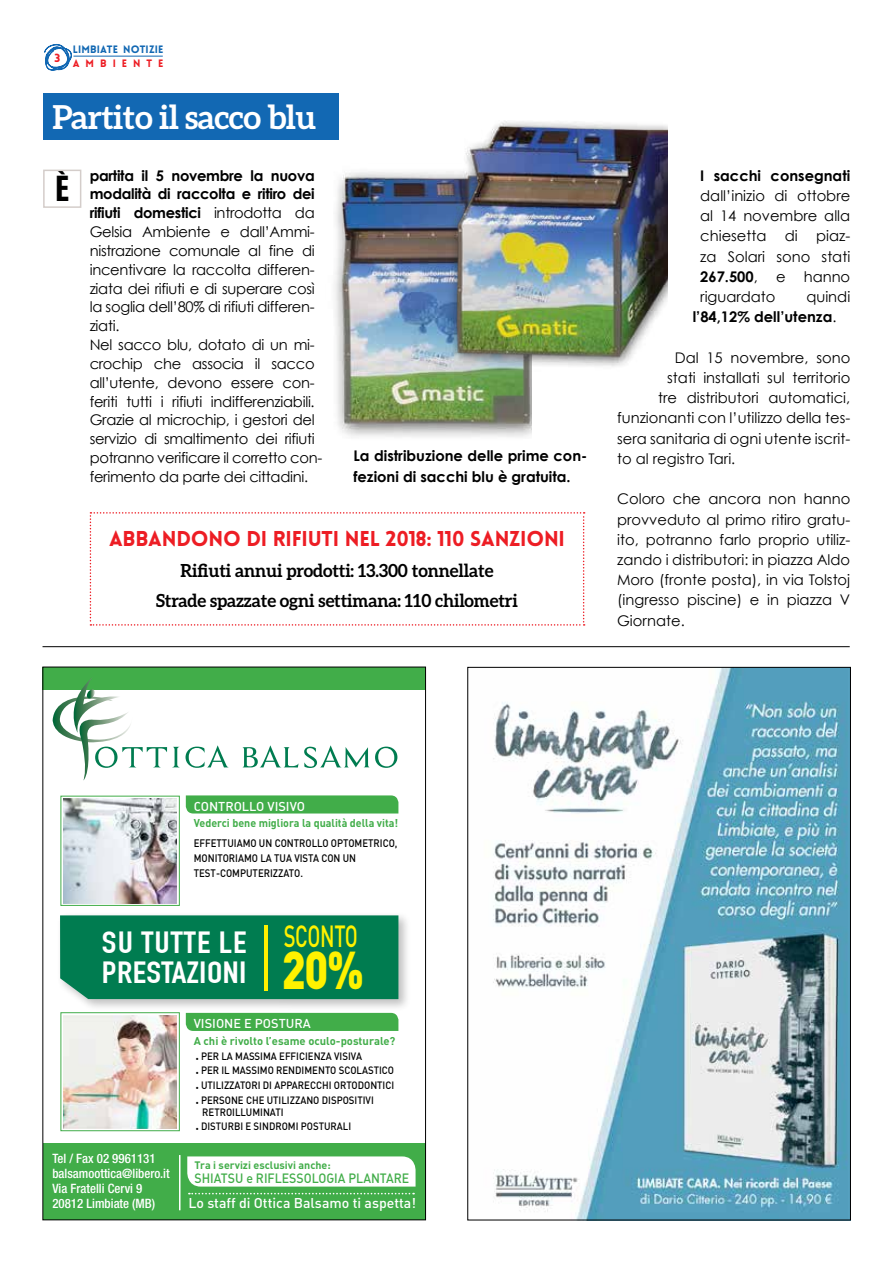
<style>
.page{position:relative;width:893px;height:1263px;background:#fff}
.page>*{position:absolute;margin:0;border:0;box-sizing:border-box;transform-origin:0 0}
.t1{font:900 52.5px "DIN";color:#fff200;scale:.82 1}
.t2{font:700 condensed 37.5px "Myriad Pro";color:#000}
.t3{font:700 33px "Aleo";letter-spacing:-.02em;color:#fff}
.t4{font:500 30.3px "DIN";letter-spacing:-.02em;color:#fff200;scale:.67 1}
.t5{font:700 30px/30px "DIN Condensed";letter-spacing:.01em;color:#fff;scale:1.2 1}
.t6{font:900 21px "Lovelo";letter-spacing:-.01em;color:#ed1d24}
.t7{font:700 18px/30.3px "Aleo";letter-spacing:-.01em;color:#000;text-align:center}
.t8{font:14.7px/18.8px "Century Gothic";letter-spacing:-.02em;color:#000;text-align:justify}
.t9{font:14.7px "Century Gothic";color:#000}
.t10{font:700 14.7px/20.7px "Century Gothic";color:#000}
.t11{font:14.1px "DIN Medium Alternate";color:#fff}
.t12{font:13.35px "DIN Medium Alternate";color:#41ad49;scale:.92 1}
.t13{font:500 condensed 12.9px/15px "Helvetica Neue";color:#fff}
.t14{font:12.75px "DIN Medium Alternate";color:#fff}
.t15{font:900 11.55px "Lovelo";color:#ed1d24}
.t16{font:700 11.25px "DIN";color:#41ad49;scale:.95 1}
.t17{font:700 11.25px "DIN";color:#41ad49}
.t18{font:500 10.8px/15px "DIN";color:#000;scale:.89 1}
.t19{font:700 10.65px "DIN";color:#41ad49}
.t20{font:500 10.5px/14.7px "DIN";color:#000;scale:.91 1}
.t21{font:900 10.5px "Lovelo";letter-spacing:.015em;color:#1268b3}
.t22{font:900 10.5px "Lovelo";letter-spacing:.565em;color:#ed1d24}
.s1{font-weight:700}
.s2{font-weight:400}
.s3{font-family:"DIN Black Alternate";font-weight:400}
</style>
<div class="page">
<svg style="left:45px;top:44px;width:27px;height:26px"></svg>
<hr style="left:73px;top:56px;width:90px;height:1px;background:#1268b3">
<div style="left:43px;top:93px;width:296px;height:47px;background:#1268b3"></div>
<div style="left:43px;top:170px;width:38px;height:38px;border:2px solid #d4cdca"></div>
<hr style="left:43px;top:646px;width:807px;height:1px;background:#000">
<img style="left:334px;top:171px;width:197px;height:266px">
<img style="left:430px;top:121px;width:238px;height:255px">
<svg style="left:90px;top:512px;width:495px;height:114px"></svg>
<img style="left:493px;top:669px;width:356px;height:549px">
<div style="left:43px;top:1143px;width:383px;height:77px;background:#41ad49"></div>
<hr style="left:179px;top:1155px;width:1px;height:55px;background:#fff">
<img style="left:63px;top:1015px;width:114px;height:113px">
<div style="left:61px;top:1012px;width:119px;height:119px;border:1px solid #41ad49"></div>
<div style="left:186px;top:1013px;width:212px;height:18px;background:#41ad49"></div>
<img style="left:63px;top:798px;width:114px;height:105px">
<div style="left:61px;top:796px;width:119px;height:110px;border:1px solid #41ad49"></div>
<div style="left:186px;top:795px;width:212px;height:18px;background:#41ad49"></div>
<svg style="left:189px;top:1193px;width:225px;height:1px"></svg>
<div style="left:187px;top:1156px;width:229px;height:30px;background:#fff"></div>
<div style="left:43px;top:667px;width:383px;height:22px;background:#41ad49"></div>
<div style="left:56px;top:911px;width:355px;height:101px;background:#000;opacity:.25"></div>
<div style="left:60px;top:915px;width:338px;height:84px;background:#007c50"></div>
<hr style="left:264px;top:925px;width:4px;height:66px;background:#fff200">
<svg style="left:186px;top:745px;width:43px;height:23px"></svg>
<svg style="left:242px;top:745px;width:155px;height:23px"></svg>
<svg style="left:52px;top:678px;width:128px;height:102px"></svg>
<p class="t15" style="left:54px;top:51px;width:7px">3</p>
<p class="t21" style="left:73px;top:43px;width:92px">LIMBIATE NOTIZIE</p>
<p class="t22" style="left:73px;top:56px;width:92px">AMBIENTE</p>
<h3 class="t3" style="left:52px;top:99px;width:265px">Partito il sacco blu</h3>
<h2 class="t2" style="left:55px;top:165px;width:16px">È</h2>
<p class="t8" style="left:90px;top:166px;width:234px;text-align:left"><span class="s1">partita il 5 novembre la nuova modalità di raccolta e ritiro dei rifiuti domestici</span> introdotta da<br>Gelsia Ambiente e dall’Ammi&shy;nistrazione comunale al fine di incentivare la raccolta differen&shy;ziata dei rifiuti e di superare così la soglia dell’80% di rifiuti differen&shy;ziati.<br>Nel sacco blu, dotato di un mi&shy;crochip che associa il sacco all’utente, devono essere con&shy;feriti tutti i rifiuti indifferenziabili.<br>Grazie al microchip, i gestori del servizio di smaltimento dei rifiuti potranno verificare il corretto con&shy;ferimento da parte dei cittadini.</p>
<p class="t10" style="left:353px;top:445px;width:235px">La distribuzione delle prime con&shy;fezioni di sacchi blu è gratuita.</p>
<h3 class="t6" style="left:109px;top:526px;width:457px">ABBANDONO DI RIFIUTI NEL 2018: 110 SANZIONI</h3>
<p class="t7" style="left:156px;top:555px;width:363px">Rifiuti annui prodotti: 13.300 tonnellate<br>Strade spazzate ogni settimana: 110 chilometri</p>
<p class="t10" style="left:700px;top:165px;width:151px">I sacchi consegnati</p>
<p class="t8" style="left:700px;top:185px;width:152px;line-height:20.2px">dall’inizio di ottobre al 14 novembre alla chiesetta di piaz&shy;za Solari sono stati <span class="s1">267.500</span>, e hanno riguardato</p>
<p class="t10" style="left:693px;top:286px;width:159px;line-height:20.2px;text-indent:114px"><span class="s2">quindi </span>l’84,12% dell’utenza<span class="s2">.</span></p>
<p class="t9" style="left:675px;top:348px;width:177px">Dal 15 novembre, sono</p>
<p class="t9" style="left:667px;top:369px;width:185px">stati installati sul territorio</p>
<p class="t9" style="left:658px;top:389px;width:194px">tre distributori automatici,</p>
<p class="t9" style="left:617px;top:409px;width:235px">funzionanti con l’utilizzo della tes-</p>
<p class="t9" style="left:617px;top:429px;width:235px">sera sanitaria di ogni utente iscrit-</p>
<p class="t9" style="left:617px;top:449px;width:120px">to al registro Tari.</p>
<p class="t8" style="left:617px;top:489px;width:235px;line-height:20.2px">Coloro che ancora non hanno provveduto al primo ritiro gratu&shy;ito, potranno farlo proprio utiliz&shy;zando i distributori: in piazza Aldo Moro (fronte posta), in via Tolstoj (ingresso piscine) e in piazza V Giornate.</p>
<p class="t14" style="left:194px;top:798px;width:113px">CONTROLLO VISIVO</p>
<p class="t16" style="left:194px;top:816px;width:217px">Vederci bene migliora la qualità della vita!</p>
<p class="t18" style="left:194px;top:835px;width:230px">EFFETTUIAMO UN CONTROLLO OPTOMETRICO,<br>MONITORIAMO LA TUA VISTA CON UN<br>TEST-COMPUTERIZZATO.</p>
<h3 class="t5" style="left:102px;top:928px;width:122px">SU TUTTE LE<br>PRESTAZIONI</h3>
<h3 class="t4" style="left:284px;top:917px;width:112px">SCONTO</h3>
<h1 class="t1" style="left:282px;top:935px;width:102px">20%</h1>
<p class="t13" style="left:52px;top:1151px;width:119px">Tel / Fax 02 9961131 balsamoottica@libero.it<br>Via Fratelli Cervi 9<br>20812 Limbiate (MB)</p>
<p class="t14" style="left:194px;top:1015px;width:118px">VISIONE E POSTURA</p>
<p class="t17" style="left:194px;top:1033px;width:203px">A chi è rivolto l’esame oculo-posturale?</p>
<p class="t20" style="left:196px;top:1048px;width:220px"><span class="s3">.</span> PER LA MASSIMA EFFICIENZA VISIVA<br><span class="s3">.</span> PER IL MASSIMO RENDIMENTO SCOLASTICO <span class="s3">.</span> UTILIZZATORI DI APPARECCHI ORTODONTICI <span class="s3">.</span> PERSONE CHE UTILIZZANO DISPOSITIVI</p>
<p class="t20" style="left:196px;top:1104px;width:172px;text-indent:6px">RETROILLUMINATI<br><span class="s3">.</span> DISTURBI E SINDROMI POSTURALI</p>
<p class="t19" style="left:195px;top:1158px;width:138px">Tra i servizi esclusivi anche:</p>
<p class="t12" style="left:195px;top:1170px;width:235px">SHIATSU e RIFLESSOLOGIA PLANTARE</p>
<p class="t11" style="left:188px;top:1193px;width:229px">Lo staff di Ottica Balsamo ti aspetta!</p>
</div>
